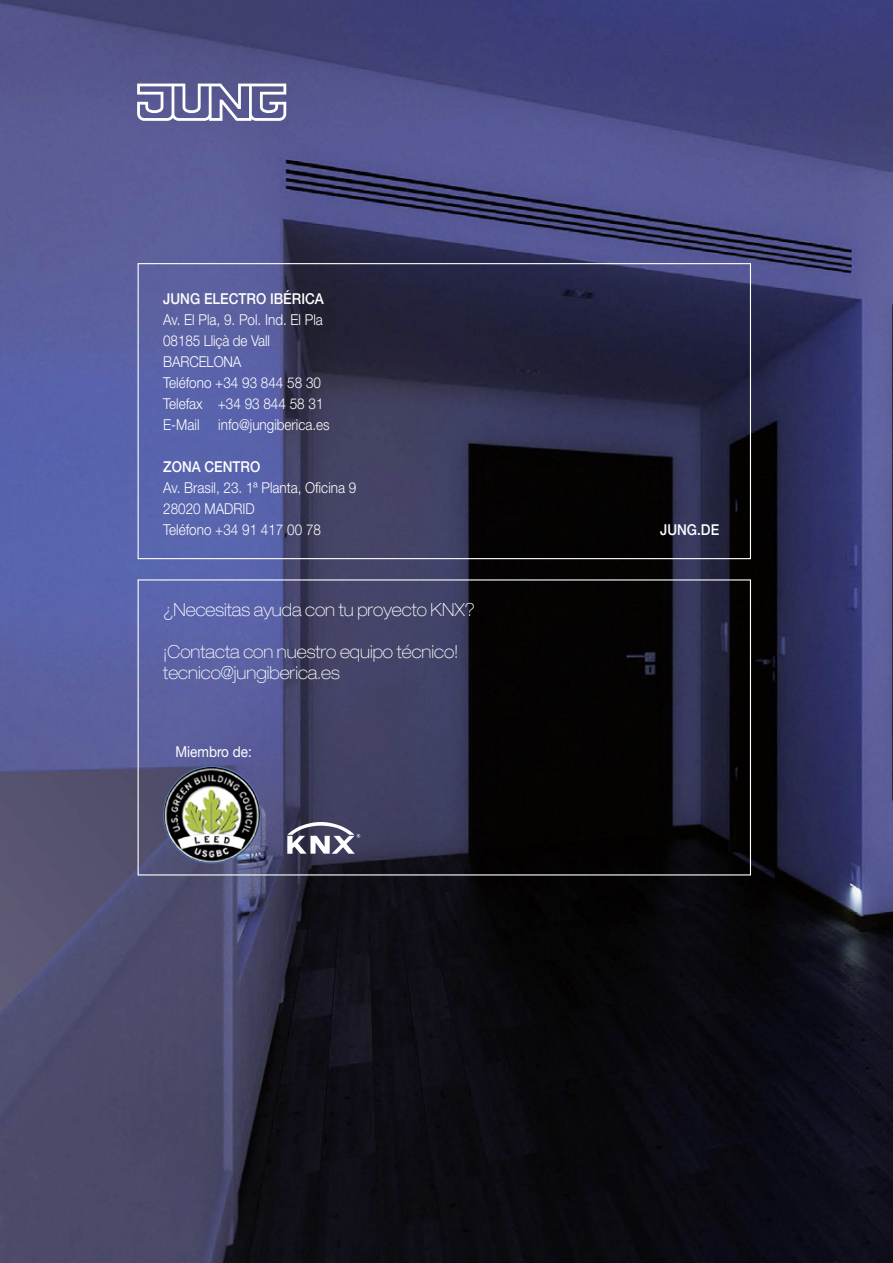
<style>
.page{position:relative;width:893px;height:1263px;background:#fff}
.page>*{position:absolute;margin:0;border:0;box-sizing:border-box;transform-origin:0 0}
.t1{font:100 expanded 18px/21px "Helvetica Neue LT Pro";color:#fff;scale:.9 1}
.t2{font:300 15px/21px "Helvetica Neue";color:#fff;scale:.9 1}
.t3{font:500 15px "Helvetica Neue";color:#fff;scale:.9 1}
.t4{font:15px "Helvetica Neue";color:#fff;scale:.9 1}
</style>
<div class="page">
<img style="left:0;top:0;width:893px;height:1263px">
<svg style="left:137px;top:84px;width:149px;height:37px"></svg>
<img style="left:289px;top:822px;width:31px;height:11px">
<img style="left:164px;top:766px;width:96px;height:97px;border-radius:48px">
<p class="t3" style="left:163px;top:290px;width:180px">JUNG ELECTRO IBÉRICA</p>
<p class="t2" style="left:163px;top:309px;width:180px">Av. El Pla, 9. Pol. Ind. El Pla<br>08185 Lliçà de Vall<br>BARCELONA<br>Teléfono +34 93 844 58 30<br>Telefax +34 93 844 58 31<br>E-Mail</p>
<p class="t2" style="left:218px;top:414px;width:125px">info@jungiberica.es</p>
<p class="t3" style="left:163px;top:458px;width:109px">ZONA CENTRO</p>
<p class="t2" style="left:163px;top:477px;width:216px">Av. Brasil, 23. 1ª Planta, Oficina 9<br>28020 MADRID<br>Teléfono +34 91 417 00 78</p>
<p class="t1" style="left:163px;top:598px;width:348px">¿Necesitas ayuda con tu proyecto KNX?</p>
<p class="t1" style="left:163px;top:640px;width:329px">¡Contacta con nuestro equipo técnico! tecnico@jungiberica.es</p>
<p class="t4" style="left:176px;top:743px;width:86px">Miembro de:</p>
<p class="t3" style="left:660px;top:520px;width:67px">JUNG.DE</p>
</div>
